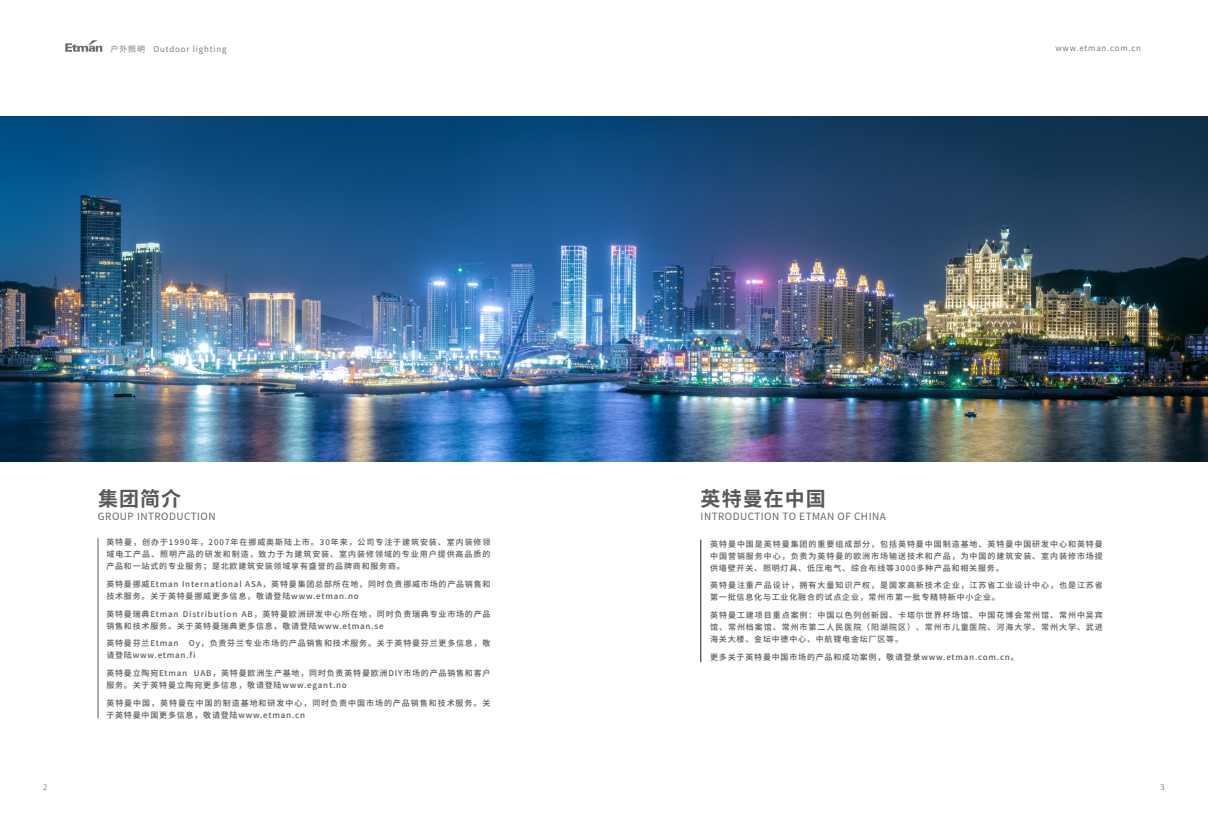
<style>
.page{position:relative;width:1208px;height:825px;background:#fff}
.page>*{position:absolute;margin:0;border:0;box-sizing:border-box;transform-origin:0 0}
.简介标题-中文{font:700 20px "Source Han Sans SC";letter-spacing:.05em;color:#57585a}
.简介标题-英文{font:10px "Source Han Sans SC";letter-spacing:.05em;color:#57585a}
.简介正文-无缩进{font:500 8px/12px "Source Han Sans SC";letter-spacing:.1em;color:#57585a}
.简介正文-无缩进-2{font:500 8px/12px "Source Han Sans SC";letter-spacing:.12em;color:#57585a}
.t1{font:8px "Source Han Sans SC";letter-spacing:.1em;color:#6c6d70}
.t2{font:300 8px "Source Han Sans SC";color:#57585a}
</style>
<div class="page">
<svg style="left:65px;top:40px;width:37px;height:12px"></svg>
<hr style="left:98px;top:538px;width:1px;height:180px;background:#57585a">
<hr style="left:700px;top:540px;width:1px;height:122px;background:#231f20">
<img style="left:0;top:116px;width:1208px;height:345px">
<p class="t1" style="left:111px;top:44px;width:117px">户外照明 Outdoor lighting</p>
<p class="t1" style="left:1055px;top:44px;width:87px">www.etman.com.cn</p>
<p class="简介标题-中文" style="left:98px;top:487px;width:84px">集团简介</p>
<p class="简介标题-英文" style="left:98px;top:511px;width:119px">GROUP INTRODUCTION</p>
<p class="简介正文-无缩进" style="left:106px;top:536px;width:385px;text-align:justify">英特曼，创办于1990年，2007年在挪威奥斯陆上市。30年来，公司专注于建筑安装、室内装修领域电工产品、照明产品的研发和制造，致力于为建筑安装、室内装修领域的专业用户提供高品质的产品和一站式的专业服务；是北欧建筑安装领域享有盛誉的品牌商和服务商。</p>
<p class="简介正文-无缩进" style="left:106px;top:578px;width:386px">英特曼挪威Etman International ASA，英特曼集团总部所在地，同时负责挪威市场的产品销售和技术服务。关于英特曼挪威更多信息，敬请登陆www.etman.no</p>
<p class="简介正文-无缩进" style="left:106px;top:608px;width:386px">英特曼瑞典Etman Distribution AB，英特曼欧洲研发中心所在地，同时负责瑞典专业市场的产品销售和技术服务。关于英特曼瑞典更多信息，敬请登陆www.etman.se</p>
<p class="简介正文-无缩进" style="left:106px;top:637px;width:74px">英特曼芬兰Etman</p>
<p class="简介正文-无缩进" style="left:106px;top:637px;width:386px;text-indent:82px">Oy，负责芬兰专业市场的产品销售和技术服务。关于英特曼芬兰更多信息，敬请登陆www.etman.fi</p>
<p class="简介正文-无缩进" style="left:106px;top:667px;width:386px">英特曼立陶宛Etman UAB，英特曼欧洲生产基地，同时负责英特曼欧洲DIY市场的产品销售和客户服务。关于英特曼立陶宛更多信息，敬请登陆www.egant.no</p>
<p class="简介正文-无缩进-2" style="left:106px;top:697px;width:385px">英特曼中国，英特曼在中国的制造基地和研发中心，同时负责中国市场的产品销售和技术服务。关于英特曼中国更多信息，敬请登陆www.etman.cn</p>
<p class="简介标题-中文" style="left:700px;top:487px;width:126px">英特曼在中国</p>
<p class="简介标题-英文" style="left:700px;top:511px;width:187px">INTRODUCTION TO ETMAN OF CHINA</p>
<p class="简介正文-无缩进" style="left:710px;top:538px;width:394px;text-align:justify">英特曼中国是英特曼集团的重要组成部分，包括英特曼中国制造基地、英特曼中国研发中心和英特曼中国营销服务中心，负责为英特曼的欧洲市场输送技术和产品，为中国的建筑安装、室内装修市场提供墙壁开关、照明灯具、低压电气、综合布线等3000多种产品和相关服务。</p>
<p class="简介正文-无缩进-2" style="left:710px;top:580px;width:394px">英特曼注重产品设计，拥有大量知识产权，是国家高新技术企业，江苏省工业设计中心，也是江苏省第一批信息化与工业化融合的试点企业，常州市第一批专精特新中小企业。</p>
<p class="简介正文-无缩进" style="left:710px;top:609px;width:394px;text-align:justify">英特曼工建项目重点案例：中国以色列创新园、卡塔尔世界杯场馆、中国花博会常州馆、常州中吴宾馆、常州档案馆、常州市第二人民医院（阳湖院区）、常州市儿童医院、河海大学、常州大学、武进海关大楼、金坛中德中心、中航锂电金坛厂区等。</p>
<p class="简介正文-无缩进" style="left:710px;top:651px;width:310px">更多关于英特曼中国市场的产品和成功案例，敬请登录www.etman.com.cn。</p>
<p class="t2" style="left:43px;top:782px;width:6px">2</p>
<p class="t2" style="left:1160px;top:782px;width:6px">3</p>
</div>
